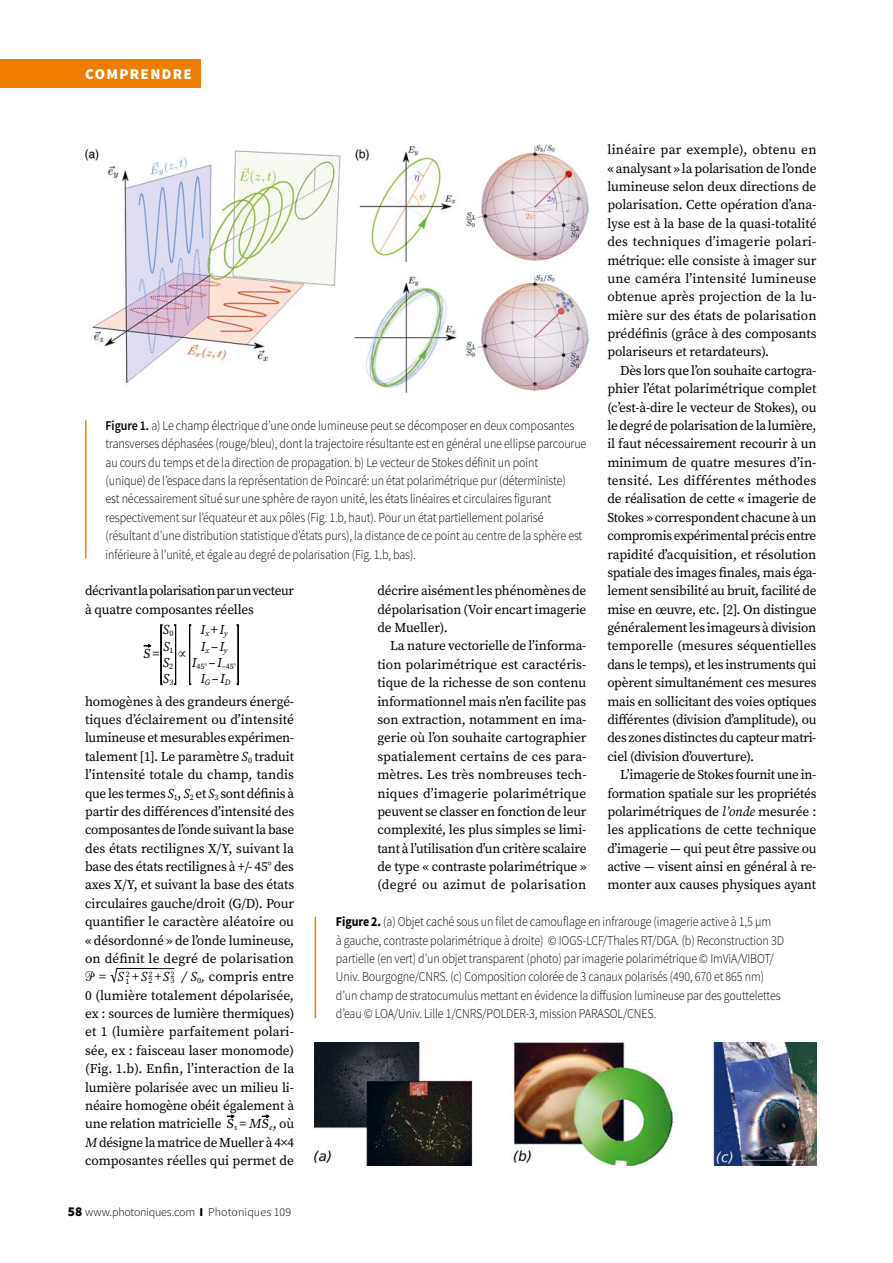
<style>
.page{position:relative;width:893px;height:1263px;background:#fff}
.page>*{position:absolute;margin:0;border:0;box-sizing:border-box;transform-origin:0 0}
.t1{font:900 15px "Source Sans Pro";letter-spacing:.09em;color:#fff}
.t2{font:13.5px/18.5px "Source Serif Pro";letter-spacing:-.01em;color:#000;text-align:justify}
.t3{font:300 13.5px/18.3px "Source Sans Pro";letter-spacing:-.01em;color:#000;scale:.89 1}
.t4{font:13.5px/18.3px "Source Serif Pro";letter-spacing:-.03em;color:#000}
.t5{font:italic 13.5px "Source Serif Pro";color:#000}
.t6{font:13.5px/9.8px "Source Serif Pro";letter-spacing:-.01em;color:#000;text-align:right;scale:2 1}
.t7{font:italic 13.5px "Source Serif Pro";color:#000;scale:4 1}
.t8{font:300 12px "Source Sans Pro";color:#000}
.t9{font:8.1px "Source Serif Pro";color:#000}
.t10{font:italic 8.1px "Source Serif Pro";color:#000}
.s1{font-style:italic}
.s2{font-weight:600}
.s3{font-style:normal}
.s4{font-size:16.95px}
.s5{font-weight:700}
.s6{font-style:italic;font-size:13.5px}
.s7{font-weight:900;font-size:13.5px}
.s8{font-weight:900}
</style>
<div class="page">
<div style="left:0;top:60px;width:200px;height:28px;background:#ef7d00"></div>
<img style="left:85px;top:145px;width:504px;height:248px">
<img style="left:315px;top:1042px;width:501px;height:123px">
<hr style="left:85px;top:420px;width:2px;height:138px;background:#f08100">
<hr style="left:315px;top:917px;width:1px;height:101px;background:#f08100">
<p class="t1" style="left:85px;top:64px;width:108px">COMPRENDRE</p>
<p class="t2" style="left:607px;top:141px;width:211px">linéaire par exemple), obtenu en « analysant » la polarisation de l’onde lumineuse selon deux directions de polarisation. Cette opération d’ana&shy;lyse est à la base de la quasi-totalité des techniques d’imagerie polari&shy;métrique: elle consiste à imager sur une caméra l’intensité lumineuse obtenue après projection de la lu&shy;mière sur des états de polarisation prédéfinis (grâce à des composants polariseurs et retardateurs).</p>
<p class="t2" style="left:607px;top:361px;width:211px;text-indent:13px">Dès lors que l’on souhaite cartogra&shy;phier l’état polarimétrique complet (c’est-à-dire le vecteur de Stokes), ou le degré de polarisation de la lumière, il faut nécessairement recourir à un minimum de quatre mesures d’in&shy;tensité. Les différentes méthodes de réalisation de cette « imagerie de Stokes » correspondent chacune à un compromis expérimental précis entre rapidité d’acquisition, et résolution spatiale des images finales, mais éga&shy;lement sensibilité au bruit, facilité de mise en œuvre, etc. [2]. On distingue généralement les imageurs à division temporelle (mesures séquentielles dans le temps), et les instruments qui opèrent simultanément ces mesures mais en sollicitant des voies optiques différentes (division d’amplitude), ou des zones distinctes du capteur matri&shy;ciel (division d’ouverture).</p>
<p class="t2" style="left:607px;top:765px;width:211px;text-indent:13px">L’imagerie de Stokes fournit une in&shy;formation spatiale sur les propriétés polarimétriques de <span class="s1">l’onde</span> mesurée : les applications de cette technique d’imagerie — qui peut être passive ou active — visent ainsi en général à re&shy;monter aux causes physiques ayant</p>
<p class="t3" style="left:106px;top:416px;width:542px"><span class="s2">Figure 1.</span> a) Le champ électrique d’une onde lumineuse peut se décomposer en deux composantes transverses déphasées (rouge/bleu), dont la trajectoire résultante est en général une ellipse parcourue au cours du temps et de la direction de propagation. b) Le vecteur de Stokes définit un point<br>(unique) de l’espace dans la représentation de Poincaré: un état polarimétrique pur (déterministe)<br>est nécessairement situé sur une sphère de rayon unité, les états linéaires et circulaires figurant respectivement sur l’équateur et aux pôles (Fig. 1.b, haut). Pour un état partiellement polarisé (résultant d’une distribution statistique d’états purs), la distance de ce point au centre de la sphère est inférieure à l’unité, et égale au degré de polarisation (Fig. 1.b, bas).</p>
<p class="t4" style="left:85px;top:582px;width:210px">décrivant la polarisation par un vecteur à quatre composantes réelles</p>
<p class="t5" style="left:163px;top:622px;width:12px">S<sub>0</sub></p>
<p class="t5" style="left:201px;top:622px;width:28px">I<sub>x</sub> <span class="s3">+</span>I<sub>y</sub></p>
<p class="t5" style="left:163px;top:638px;width:12px">S<sub>1</sub></p>
<p class="t5" style="left:201px;top:638px;width:28px">I<sub>x</sub> <span class="s3">–</span>I<sub>y</sub></p>
<p class="t2" style="left:377px;top:582px;width:210px">décrire aisément les phénomènes de dépolarisation (Voir encart imagerie de Mueller).</p>
<p class="t2" style="left:377px;top:637px;width:211px;text-indent:13px">La nature vectorielle de l’informa&shy;tion polarimétrique est caractéris&shy;tique de la richesse de son contenu informationnel mais n’en facilite pas son extraction, notamment en ima&shy;gerie où l’on souhaite cartographier spatialement certains de ces para&shy;mètres. Les très nombreuses tech&shy;niques d’imagerie polarimétrique peuvent se classer en fonction de leur complexité, les plus simples se limi&shy;tant à l’utilisation d’un critère scalaire de type « contraste polarimétrique » (degré ou azimut de polarisation</p>
<p class="t2" style="left:143px;top:644px;width:18px">S=</p>
<p class="t5" style="left:163px;top:654px;width:12px">S<sub>2</sub></p>
<p class="t9" style="left:192px;top:660px;width:46px"><sup>I</sup>45° <sup>–</sup><sup>I</sup>–45°</p>
<p class="t5" style="left:163px;top:670px;width:12px">S<sub>3</sub></p>
<p class="t2" style="left:85px;top:667px;width:211px;line-height:22.8px;text-indent:115px"><span class="s1">I</span><sub>G</sub> –<span class="s1">I</span><sub>D </sub>homogènes à des grandeurs énergé-</p>
<p class="t2" style="left:85px;top:710px;width:211px">tiques d’éclairement ou d’intensité</p>
<p class="t2" style="left:85px;top:729px;width:211px">lumineuse et mesurables expérimen-</p>
<p class="t2" style="left:85px;top:747px;width:211px">talement [1]. Le paramètre <span class="s1">S</span><sub>0</sub> traduit</p>
<p class="t2" style="left:85px;top:765px;width:211px">l’intensité totale du champ, tandis</p>
<p class="t2" style="left:85px;top:784px;width:211px">que les termes <span class="s1">S</span><sub>1</sub>, <span class="s1">S</span><sub>2</sub> et <span class="s1">S</span><sub>3</sub> sont définis à</p>
<p class="t2" style="left:85px;top:802px;width:211px">partir des différences d’intensité des</p>
<p class="t2" style="left:85px;top:820px;width:211px">composantes de l’onde suivant la base</p>
<p class="t2" style="left:85px;top:839px;width:210px">des états rectilignes X/Y, suivant la</p>
<p class="t2" style="left:85px;top:857px;width:210px">base des états rectilignes à +/- 45° des</p>
<p class="t2" style="left:85px;top:876px;width:211px">axes X/Y, et suivant la base des états</p>
<p class="t2" style="left:85px;top:894px;width:211px">circulaires gauche/droit (G/D). Pour</p>
<p class="t2" style="left:85px;top:912px;width:211px">quantifier le caractère aléatoire ou</p>
<p class="t2" style="left:85px;top:931px;width:211px">« désordonné » de l’onde lumineuse,</p>
<p class="t2" style="left:85px;top:949px;width:210px">on définit le degré de polarisation</p>
<p class="t2" style="left:99px;top:967px;width:32px">= <span class="s4">√</span><span class="s1">S</span><sup>2</sup></p>
<p class="t3" style="left:336px;top:912px;width:505px"><span class="s5">Figure 2.</span> (a) Objet caché sous un filet de camouflage en infrarouge (imagerie active à 1,5 µm<br>à gauche, contraste polarimétrique à droite) © IOGS-LCF/Thales RT/DGA. (b) Reconstruction 3D partielle (en vert) d’un objet transparent (photo) par imagerie polarimétrique © ImViA/VIBOT/ Univ. Bourgogne/CNRS. (c) Composition colorée de 3 canaux polarisés (490, 670 et 865 nm) d’un champ de stratocumulus mettant en évidence la diffusion lumineuse par des gouttelettes d’eau © LOA/Univ. Lille 1/CNRS/POLDER-3, mission PARASOL/CNES.</p>
<p class="t6" style="left:154px;top:962px;width:12px">—<br><span class="s1">S</span><sup>2</sup></p>
<p class="t7" style="left:114px;top:959px;width:12px">—</p>
<p class="t9" style="left:126px;top:972px;width:29px">1<span class="s6">+ S</span>2</p>
<p class="t2" style="left:85px;top:968px;width:211px;text-indent:85px"><sub>3</sub> <span class="s1">/ S</span><sub>0</sub><span class="s1">,</span> compris entre 0 (lumière totalement dépolarisée, ex : sources de lumière thermiques) et 1 (lumière parfaitement polari&shy;sée, ex : faisceau laser monomode) (Fig. 1.b). Enfin, l’interaction de la lumière polarisée avec un milieu li&shy;néaire homogène obéit également à une relation matricielle S = <span class="s1">M</span>S<sub>e</sub>, où</p>
<p class="t9" style="left:148px;top:975px;width:15px">2 <sup>+</sup></p>
<p class="t10" style="left:234px;top:1123px;width:4px">s</p>
<p class="t2" style="left:85px;top:1133px;width:211px"><span class="s1">M</span> désigne la matrice de Mueller à 4×4 composantes réelles qui permet de</p>
<p class="t8" style="left:68px;top:1205px;width:225px"><span class="s7">58</span> www.photoniques.com <span class="s8">I</span> Photoniques 109</p>
</div>
